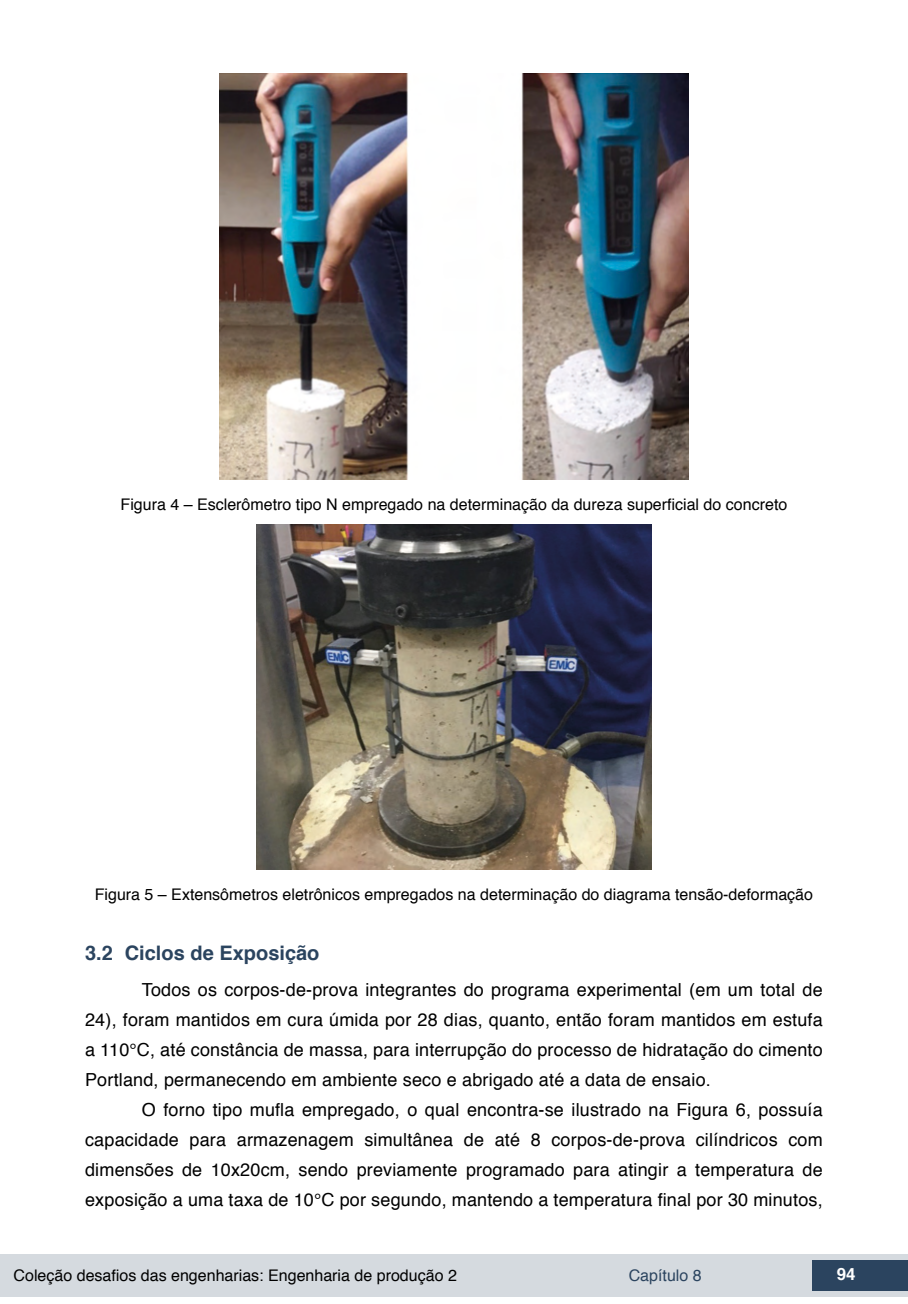
<style>
.page{position:relative;width:908px;height:1304px;background:#fff}
.page>*{position:absolute;margin:0;border:0;box-sizing:border-box;transform-origin:0 0}
.t1{font:700 20px "Helvetica";color:#2b445f}
.t2{font:18px/30px "Helvetica";letter-spacing:.01em;color:#000;text-align:justify}
.t3{font:700 16.8px "Helvetica";color:#fff}
.t4{font:16px "Helvetica";color:#000}
.t5{font:16px "Helvetica";color:#2b445f}
</style>
<div class="page">
<div style="left:0;top:1254px;width:906px;height:43px;background:#d5dadf"></div>
<div style="left:812px;top:1261px;width:95px;height:30px;background:#2b445f"></div>
<img style="left:219px;top:74px;width:469px;height:405px">
<img style="left:256px;top:524px;width:395px;height:346px">
<p class="t4" style="left:120px;top:492px;width:668px">Figura 4 – Esclerômetro tipo N empregado na determinação da dureza superficial do concreto</p>
<p class="t4" style="left:95px;top:882px;width:719px">Figura 5 – Extensômetros eletrônicos empregados na determinação do diagrama tensão-deformação</p>
<p class="t1" style="left:85px;top:937px;width:236px">3.2 Ciclos de Exposição</p>
<p class="t2" style="left:85px;top:975px;width:738px;text-indent:57px">Todos os corpos-de-prova integrantes do programa experimental (em um total de 24), foram mantidos em cura úmida por 28 dias, quanto, então foram mantidos em estufa a 110°C, até constância de massa, para interrupção do processo de hidratação do cimento Portland, permanecendo em ambiente seco e abrigado até a data de ensaio.</p>
<p class="t2" style="left:85px;top:1095px;width:738px;text-indent:57px">O forno tipo mufla empregado, o qual encontra-se ilustrado na Figura 6, possuía capacidade para armazenagem simultânea de até 8 corpos-de-prova cilíndricos com dimensões de 10x20cm, sendo previamente programado para atingir a temperatura de exposição a uma taxa de 10°C por segundo, mantendo a temperatura final por 30 minutos,</p>
<p class="t4" style="left:14px;top:1263px;width:444px">Coleção desafios das engenharias: Engenharia de produção 2</p>
<p class="t5" style="left:628px;top:1263px;width:74px">Capítulo 8</p>
<p class="t3" style="left:836px;top:1261px;width:20px">94</p>
</div>
